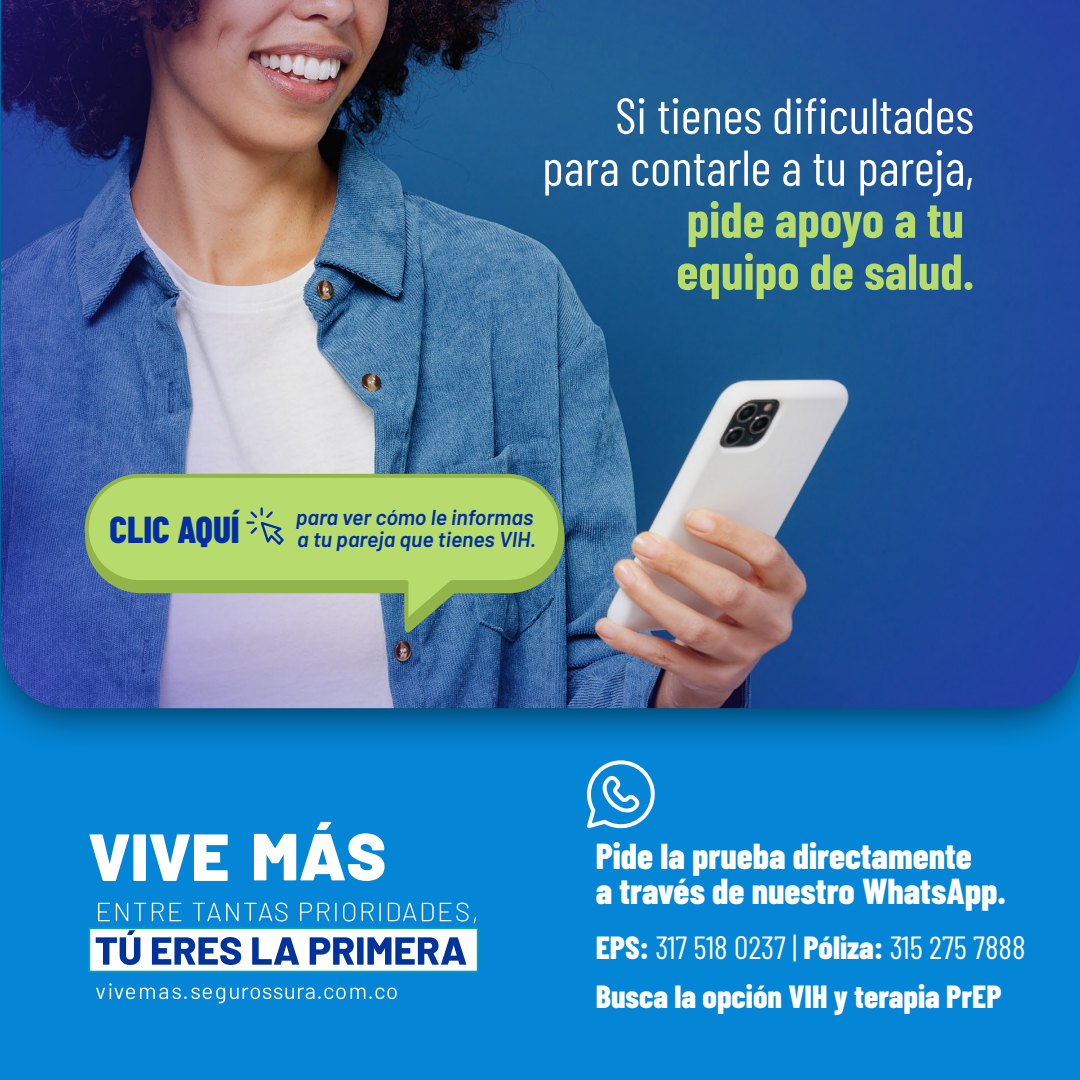
<style>
.page{position:relative;width:1080px;height:1080px;background:#0485d5}
.page>*{position:absolute;margin:0;border:0;box-sizing:border-box;transform-origin:0 0}
.t1{font:50.4px/52px "Barlow Condensed";color:#fff;text-align:right}
.t2{font:700 50.4px/52px "Barlow Condensed";color:#b7db6c}
.t3{font:800 37.4px "Barlow Condensed";color:#002fa4}
.t4{font:800 36px/34.3px "Barlow Condensed";color:#fff}
.t5{font:800 32px/49px "Barlow Condensed";color:#fff}
.t6{font:italic 600 21.5px/22.8px "Barlow";color:#002fa4}
.s1{font-weight:400}
</style>
<div class="page">
<img style="left:0;top:0;width:1078px;height:740px">
<img style="left:1px;top:0;width:1079px;height:708px">
<svg style="left:89px;top:834px;width:139px;height:47px"></svg>
<svg style="left:254px;top:822px;width:131px;height:59px"></svg>
<svg style="left:98px;top:903px;width:12px;height:18px"></svg>
<svg style="left:116px;top:903px;width:12px;height:18px"></svg>
<svg style="left:134px;top:903px;width:12px;height:18px"></svg>
<svg style="left:152px;top:903px;width:12px;height:18px"></svg>
<svg style="left:170px;top:903px;width:11px;height:18px"></svg>
<svg style="left:193px;top:903px;width:95px;height:18px"></svg>
<svg style="left:300px;top:903px;width:37px;height:18px"></svg>
<svg style="left:343px;top:903px;width:12px;height:18px"></svg>
<svg style="left:362px;top:903px;width:19px;height:18px"></svg>
<svg style="left:388px;top:903px;width:46px;height:18px"></svg>
<svg style="left:440px;top:903px;width:36px;height:20px"></svg>
<div style="left:89px;top:928px;width:389px;height:43px;background:#fff"></div>
<div style="left:89px;top:927px;width:389px;height:45px;border:2px solid #09a5a8"></div>
<svg style="left:96px;top:930px;width:44px;height:35px"></svg>
<svg style="left:152px;top:937px;width:89px;height:28px"></svg>
<svg style="left:252px;top:937px;width:47px;height:28px"></svg>
<svg style="left:310px;top:937px;width:156px;height:28px"></svg>
<svg style="left:96px;top:983px;width:301px;height:20px"></svg>
<svg style="left:82px;top:478px;width:486px;height:165px;background:#687cac"></svg>
<svg style="left:83px;top:472px;width:481px;height:158px;background:#9fbf7c"></svg>
<svg style="left:246px;top:507px;width:38px;height:38px"></svg>
<svg style="left:587px;top:760px;width:68px;height:69px"></svg>
<h1 class="t1" style="left:542px;top:86px;width:434px">Si tienes dificultades para contarle a tu pareja,</h1>
<h1 class="t2" style="left:676px;top:191px;width:299px">pide apoyo a tu equipo de salud.</h1>
<p class="t3" style="left:110px;top:503px;width:132px">CLIC AQUÍ</p>
<p class="t6" style="left:296px;top:504px;width:242px">para ver cómo le informas a tu pareja que tienes VIH.</p>
<p class="t4" style="left:596px;top:838px;width:412px">Pide la prueba directamente<br>a través de nuestro WhatsApp.</p>
<p class="t5" style="left:596px;top:921px;width:431px">EPS: <span class="s1">317 518 0237 |</span> Póliza: <span class="s1">315 275 7888<br></span>Busca la opción VIH y terapia PrEP</p>
</div>
